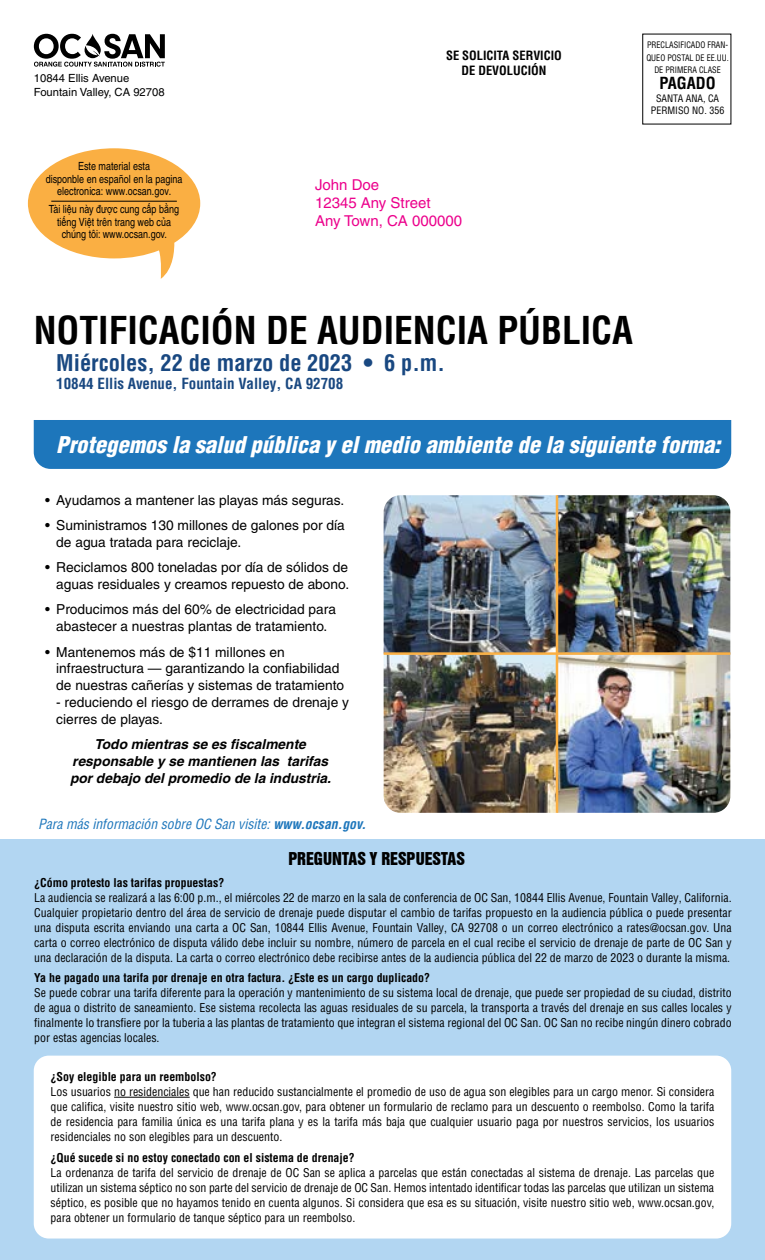
<style>
.page{position:relative;width:765px;height:1260px;background:#fff}
.page>*{position:absolute;margin:0;border:0;box-sizing:border-box;transform-origin:0 0}
.t1{font:700 condensed 37.5px "Helvetica LT Pro";color:#000}
.t2{font:italic 900 condensed 22.5px "Helvetica LT Pro";color:#fff}
.t3{font:700 condensed 22.5px "Helvetica LT Pro";color:#194881}
.t4{font:16.25px "Swiss 921 BT Regular A";color:#000}
.t5{font:700 condensed 16.25px "Helvetica LT Pro";color:#000}
.t6{font:700 condensed 15px "Helvetica LT Pro";color:#194881}
.t7{font:15px/18px "Helvetica LT Pro";color:#ec008c}
.t8{font:13.75px/16.9px "Helvetica LT Pro";color:#000}
.t9{font:italic 700 13.75px/16.9px "Helvetica LT Pro";color:#000;text-align:center}
.t10{font:italic condensed 13.75px "Helvetica LT Pro";color:#1d76bb}
.t11{font:700 condensed 12.5px/15px "Helvetica LT Pro";color:#000;text-align:center}
.t12{font:condensed 11.88px/15px "Helvetica LT Pro";color:#000;text-align:justify}
.t13{font:700 condensed 11.88px "Helvetica LT Pro";color:#000}
.t14{font:11.25px/12.5px "Helvetica LT Pro";color:#000;text-align:center;scale:.8 1}
.t15{font:11.25px/13.5px "Helvetica LT Pro";color:#000}
.t16{font:condensed 10px/12.5px "Helvetica LT Pro";color:#000;text-align:center}
.t17{font:condensed 8.75px/12.5px "Helvetica LT Pro";color:#000;text-align:center;scale:.93 1}
.s1{font-family:"Arial"}
.s2{font-weight:700}
</style>
<div class="page">
<div style="left:0;top:840px;width:765px;height:420px;background:#b2d6f2"></div>
<div style="left:34px;top:420px;width:697px;height:49px;background:#1d76bb"></div>
<div style="left:34px;top:1056px;width:697px;height:183px;background:#fff;border-radius:15px"></div>
<hr style="left:114px;top:1097px;width:76px;height:1px;background:#000">
<img style="left:384px;top:495px;width:346px;height:318px">
<hr style="left:384px;top:652px;width:346px;height:3px;background:#faaf43">
<hr style="left:556px;top:495px;width:2px;height:318px;background:#faaf43">
<svg style="left:34px;top:34px;width:131px;height:33px"></svg>
<svg style="left:28px;top:148px;width:172px;height:131px"></svg>
<hr style="left:51px;top:201px;width:126px;height:1px;background:#000">
<p class="t15" style="left:34px;top:72px;width:132px">10844 Ellis Avenue<br>Fountain Valley, CA 92708</p>
<p class="t14" style="left:46px;top:160px;width:172px">Este material esta<br>disponble en español en la pagina electronica: www.ocsan.gov.</p>
<p class="t14" style="left:49px;top:203px;width:164px">Tài li<span class="s1">ệ</span>u này <span class="s1">đượ</span>c cung c<span class="s1">ấ</span>p b<span class="s1">ằ</span>ng ti<span class="s1">ế</span>ng Vi<span class="s1">ệ</span>t trên trang web c<span class="s1">ủ</span>a chúng tôi: www.ocsan.gov.</p>
<p class="t11" style="left:446px;top:48px;width:117px">SE SOLICITA SERVICIO<br>DE DEVOLUCIÓN</p>
<p class="t7" style="left:315px;top:176px;width:149px">John Doe<br>12345 Any Street<br>Any Town, CA 000000</p>
<p class="t17" style="left:646px;top:39px;width:90px">PRECLASIFICADO FRAN-<br>QUEO POSTAL DE EE.UU.<br>DE PRIMERA CLASE</p>
<h3 class="t5" style="left:659px;top:73px;width:58px">PAGADO</h3>
<p class="t16" style="left:651px;top:92px;width:75px">SANTA ANA, CA<br>PERMISO NO. 356</p>
<h1 class="t1" style="left:34px;top:305px;width:601px">NOTIFICACIÓN DE AUDIENCIA PÚBLICA</h1>
<h2 class="t3" style="left:56px;top:348px;width:390px">Miércoles, 22 de marzo de 2023 • 6 p.m.</h2>
<p class="t6" style="left:56px;top:373px;width:289px">10844 Ellis Avenue, Fountain Valley, CA 92708</p>
<h2 class="t2" style="left:56px;top:429px;width:666px">Protegemos la salud pública y el medio ambiente de la siguiente forma:</h2>
<p class="t8" style="left:45px;top:492px;width:301px">• Ayudamos a mantener las playas más seguras.</p>
<p class="t8" style="left:56px;top:517px;width:290px;text-indent:-11px">• Suministramos 130 millones de galones por día de agua tratada para reciclaje.</p>
<p class="t8" style="left:45px;top:559px;width:306px;text-align:right">• Reciclamos 800 toneladas por día de sólidos de aguas residuales y creamos repuesto de abono.</p>
<p class="t8" style="left:45px;top:601px;width:293px;text-align:center">• Producimos más del 60% de electricidad para abastecer a nuestras plantas de tratamiento.</p>
<p class="t8" style="left:56px;top:643px;width:289px;text-indent:-11px">• Mantenemos más de $11 millones en infraestructura — garantizando la confiabilidad de nuestras cañerías y sistemas de tratamiento</p>
<p class="t8" style="left:56px;top:694px;width:294px">- reduciendo el riesgo de derrames de drenaje y cierres de playas.</p>
<p class="t9" style="left:70px;top:736px;width:263px">Todo mientras se es fiscalmente responsable y se mantienen las tarifas por debajo del promedio de la industria.</p>
<p class="t10" style="left:38px;top:815px;width:329px">Para más información sobre OC San visite: <span class="s2">www.ocsan.gov.</span></p>
<h3 class="t4" style="left:288px;top:848px;width:178px">PREGUNTAS Y RESPUESTAS</h3>
<p class="t13" style="left:34px;top:875px;width:191px">¿Cómo protesto las tarifas propuestas?</p>
<p class="t12" style="left:34px;top:890px;width:699px">La audiencia se realizará a las 6:00 p.m., el miércoles 22 de marzo en la sala de conferencia de OC San, 10844 Ellis Avenue, Fountain Valley, California.<br>Cualquier propietario dentro del área de servicio de drenaje puede disputar el cambio de tarifas propuesto en la audiencia pública o puede presentar una disputa escrita enviando una carta a OC San, 10844 Ellis Avenue, Fountain Valley, CA 92708 o un correo electrónico a rates@ocsan.gov. Una carta o correo electrónico de disputa válido debe incluir su nombre, número de parcela en el cual recibe el servicio de drenaje de parte de OC San y una declaración de la disputa. La carta o correo electrónico debe recibirse antes de la audiencia pública del 22 de marzo de 2023 o durante la misma.</p>
<p class="t13" style="left:34px;top:970px;width:397px">Ya he pagado una tarifa por drenaje en otra factura. ¿Este es un cargo duplicado?</p>
<p class="t12" style="left:34px;top:986px;width:699px">Se puede cobrar una tarifa diferente para la operación y mantenimiento de su sistema local de drenaje, que puede ser propiedad de su ciudad, distrito de agua o distrito de saneamiento. Ese sistema recolecta las aguas residuales de su parcela, la transporta a través del drenaje en sus calles locales y finalmente lo transfiere por la tuberia a las plantas de tratamiento que integran el sistema regional del OC San. OC San no recibe ningún dinero cobrado por estas agencias locales.</p>
<p class="t13" style="left:51px;top:1069px;width:168px">¿Soy elegible para un reembolso?</p>
<p class="t12" style="left:51px;top:1084px;width:665px">Los usuarios no residenciales que han reducido sustancialmente el promedio de uso de agua son elegibles para un cargo menor. Si considera que califica, visite nuestro sitio web, www.ocsan.gov, para obtener un formulario de reclamo para un descuento o reembolso. Como la tarifa de residencia para familia única es una tarifa plana y es la tarifa más baja que cualquier usuario paga por nuestros servicios, los usuarios residenciales no son elegibles para un descuento.</p>
<p class="t13" style="left:51px;top:1149px;width:306px">¿Qué sucede si no estoy conectado con el sistema de drenaje?</p>
<p class="t12" style="left:51px;top:1165px;width:665px">La ordenanza de tarifa del servicio de drenaje de OC San se aplica a parcelas que están conectadas al sistema de drenaje. Las parcelas que utilizan un sistema séptico no son parte del servicio de drenaje de OC San. Hemos intentado identificar todas las parcelas que utilizan un sistema séptico, es posible que no hayamos tenido en cuenta algunos. Si considera que esa es su situación, visite nuestro sitio web, www.ocsan.gov, para obtener un formulario de tanque séptico para un reembolso.</p>
</div>
